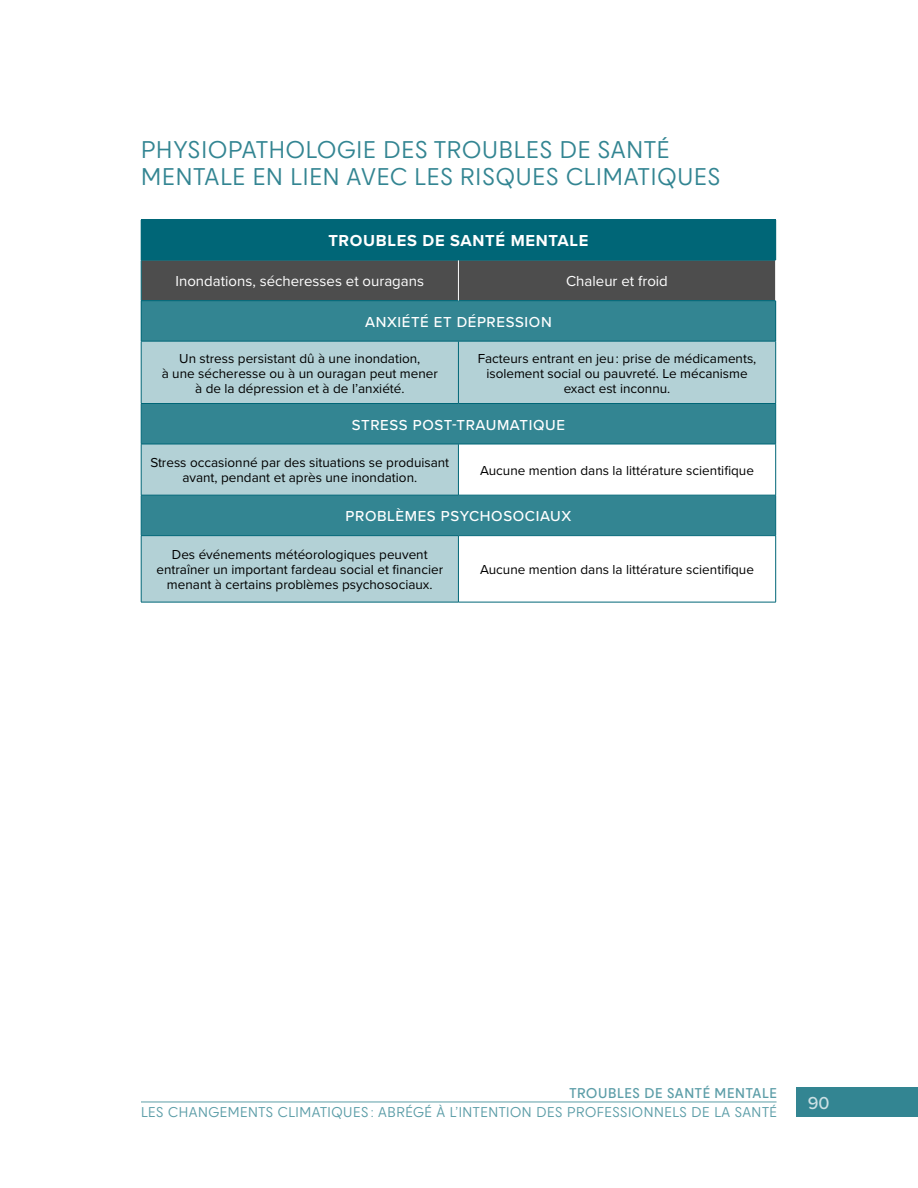
<style>
.page{position:relative;width:918px;height:1188px;background:#fff}
.page>*{position:absolute;margin:0;border:0;box-sizing:border-box;transform-origin:0 0}
.t1{font:22.5px/27px "Cy";letter-spacing:.04em;color:#338592}
.t2{font:500 18px "Proxima Nova";color:#cce0e4}
.t3{font:700 16.5px "Proxima Nova";letter-spacing:.04em;color:#fff}
.t4{font:500 15px "Proxima Nova";letter-spacing:.04em;color:#fff}
.t5{font:15px "Proxima Nova";color:#fff}
.t6{font:13.5px/15px "Proxima Nova";color:#000;text-align:center}
.t7{font:13.2px "Cy";letter-spacing:.04em;color:#338592}
.t8{font:600 13.2px "Cy";letter-spacing:.05em;color:#338592}
</style>
<div class="page">
<div style="left:141px;top:220px;width:635px;height:40px;background:#067"></div>
<div style="left:142px;top:261px;width:633px;height:39px;background:#4d4d4d"></div>
<div style="left:141px;top:301px;width:635px;height:40px;background:#338592"></div>
<div style="left:142px;top:342px;width:633px;height:260px;background:#b3d1d6"></div>
<svg style="left:142px;top:404px;width:633px;height:131px;background:#589ba5"></svg>
<svg style="left:458px;top:445px;width:317px;height:157px"></svg>
<hr style="left:141px;top:219px;width:317px;height:1px;background:#067">
<hr style="left:458px;top:219px;width:318px;height:1px;background:#067">
<hr style="left:141px;top:260px;width:317px;height:1px;background:#067">
<hr style="left:141px;top:260px;width:1px;height:41px;background:#067">
<hr style="left:458px;top:260px;width:318px;height:1px;background:#067">
<hr style="left:141px;top:300px;width:317px;height:1px;background:#067">
<hr style="left:141px;top:301px;width:1px;height:40px;background:#067">
<hr style="left:458px;top:300px;width:318px;height:1px;background:#067">
<hr style="left:775px;top:301px;width:1px;height:40px;background:#067">
<hr style="left:141px;top:404px;width:1px;height:40px;background:#067">
<hr style="left:775px;top:404px;width:1px;height:40px;background:#067">
<hr style="left:141px;top:495px;width:1px;height:40px;background:#067">
<hr style="left:775px;top:495px;width:1px;height:40px;background:#067">
<hr style="left:141px;top:341px;width:317px;height:1px;background:#067">
<hr style="left:141px;top:341px;width:1px;height:62px;background:#067">
<hr style="left:141px;top:403px;width:317px;height:1px;background:#067">
<hr style="left:141px;top:444px;width:317px;height:1px;background:#067">
<hr style="left:141px;top:444px;width:1px;height:51px;background:#067">
<hr style="left:141px;top:495px;width:317px;height:1px;background:#067">
<hr style="left:141px;top:535px;width:317px;height:1px;background:#067">
<hr style="left:141px;top:536px;width:1px;height:66px;background:#067">
<hr style="left:141px;top:602px;width:317px;height:1px;background:#067">
<hr style="left:458px;top:260px;width:1px;height:41px;background:#fff">
<hr style="left:775px;top:260px;width:1px;height:41px;background:#fff">
<hr style="left:458px;top:341px;width:318px;height:1px;background:#067">
<hr style="left:458px;top:341px;width:1px;height:62px;background:#067">
<hr style="left:458px;top:403px;width:318px;height:1px;background:#067">
<hr style="left:458px;top:444px;width:318px;height:1px;background:#067">
<hr style="left:458px;top:444px;width:1px;height:51px;background:#067">
<hr style="left:458px;top:495px;width:318px;height:1px;background:#067">
<hr style="left:458px;top:535px;width:318px;height:1px;background:#067">
<hr style="left:458px;top:536px;width:1px;height:66px;background:#067">
<hr style="left:458px;top:602px;width:318px;height:1px;background:#067">
<hr style="left:775px;top:341px;width:1px;height:62px;background:#067">
<hr style="left:775px;top:444px;width:1px;height:51px;background:#067">
<hr style="left:775px;top:536px;width:1px;height:66px;background:#067">
<div style="left:797px;top:1088px;width:121px;height:30px;background:#338592"></div>
<hr style="left:141px;top:1102px;width:636px;height:1px;background:#338592">
<h1 class="t1" style="left:141px;top:136px;width:581px">PHYSIOPATHOLOGIE DES TROUBLES DE SANTÉ<br>MENTALE EN LIEN AVEC LES RISQUES CLIMATIQUES</h1>
<p class="t3" style="left:328px;top:229px;width:262px">TROUBLES DE SANTÉ MENTALE</p>
<p class="t5" style="left:176px;top:270px;width:250px">Inondations, sécheresses et ouragans</p>
<p class="t5" style="left:566px;top:270px;width:103px">Chaleur et froid</p>
<p class="t4" style="left:365px;top:311px;width:188px">ANXIÉTÉ ET DÉPRESSION</p>
<p class="t6" style="left:162px;top:350px;width:278px">Un stress persistant dû à une inondation,<br>à une sécheresse ou à un ouragan peut mener à de la dépression et à de l’anxiété.</p>
<p class="t6" style="left:478px;top:350px;width:280px">Facteurs entrant en jeu : prise de médicaments, isolement social ou pauvreté. Le mécanisme exact est inconnu.</p>
<p class="t4" style="left:352px;top:413px;width:215px">STRESS POST-TRAUMATIQUE</p>
<p class="t6" style="left:150px;top:455px;width:300px">Stress occasionné par des situations se produisant avant, pendant et après une inondation.</p>
<p class="t6" style="left:480px;top:462px;width:275px">Aucune mention dans la littérature scientifique</p>
<p class="t4" style="left:346px;top:505px;width:227px">PROBLÈMES PSYCHOSOCIAUX</p>
<p class="t6" style="left:156px;top:547px;width:288px">Des événements météorologiques peuvent entraîner un important fardeau social et financier menant à certains problèmes psychosociaux.</p>
<p class="t6" style="left:480px;top:562px;width:275px">Aucune mention dans la littérature scientifique</p>
<p class="t8" style="left:569px;top:1083px;width:209px">TROUBLES DE SANTÉ MENTALE</p>
<p class="t7" style="left:141px;top:1103px;width:637px">LES CHANGEMENTS CLIMATIQUES : ABRÉGÉ À L’INTENTION DES PROFESSIONNELS DE LA SANTÉ</p>
<h2 class="t2" style="left:808px;top:1090px;width:23px">90</h2>
</div>
